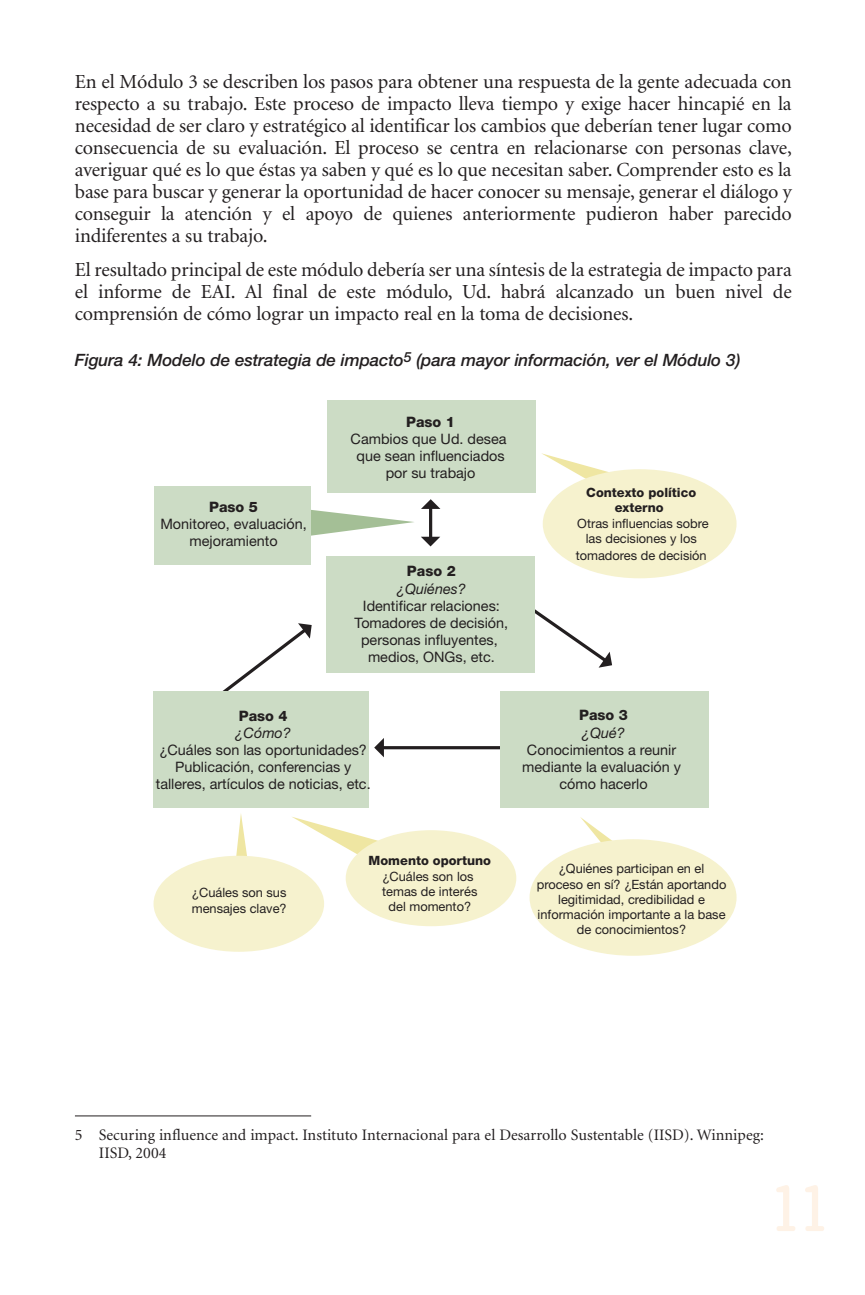
<style>
.page{position:relative;width:865px;height:1295px;background:#fff}
.page>*{position:absolute;margin:0;border:0;box-sizing:border-box;transform-origin:0 0}
.t1{font:72px "Clearface Got T Regu Ro 1";color:#fef2e6;scale:.8 1}
.t2{font:20px/22px "Minion";letter-spacing:-.01em;color:#231f20;text-align:justify}
.t3{font:italic 500 17px "Helvetica Neue";letter-spacing:-.01em;color:#231f20}
.t4{font:16px/18px "Minion";color:#231f20}
.t5{font:14.4px/17.2px "Helvetica Neue";color:#231f20;text-align:center}
.t6{font:800 14.4px "Helvetica Neue";color:#231f20}
.t7{font:italic 14.4px "Helvetica Neue";color:#231f20}
.t8{font:12.8px/15.2px "Helvetica Neue";color:#231f20;text-align:center}
.t9{font:800 12.8px/15.2px "Helvetica Neue";color:#231f20;text-align:center}
</style>
<div class="page">
<svg style="left:75px;top:400px;width:662px;height:717px"></svg>
<p class="t2" style="left:75px;top:72px;width:718px">En el Módulo 3 se describen los pasos para obtener una respuesta de la gente adecuada con respecto a su trabajo. Este proceso de impacto lleva tiempo y exige hacer hincapié en la necesidad de ser claro y estratégico al identificar los cambios que deberían tener lugar como consecuencia de su evaluación. El proceso se centra en relacionarse con personas clave, averiguar qué es lo que éstas ya saben y qué es lo que necesitan saber. Comprender esto es la base para buscar y generar la oportunidad de hacer conocer su mensaje, generar el diálogo y conseguir la atención y el apoyo de quienes anteriormente pudieron haber parecido indiferentes a su trabajo.</p>
<p class="t2" style="left:75px;top:260px;width:718px">El resultado principal de este módulo debería ser una síntesis de la estrategia de impacto para el informe de EAI. Al final de este módulo, Ud. habrá alcanzado un buen nivel de comprensión de cómo lograr un impacto real en la toma de decisiones.</p>
<p class="t3" style="left:75px;top:354px;width:666px">Figura 4: Modelo de estrategia de impacto<sup>5</sup> (para mayor información, ver el Módulo 3)</p>
<p class="t6" style="left:209px;top:501px;width:50px">Paso 5</p>
<p class="t5" style="left:160px;top:516px;width:148px">Monitoreo, evaluación, mejoramiento</p>
<p class="t6" style="left:406px;top:416px;width:50px">Paso 1</p>
<p class="t5" style="left:350px;top:432px;width:157px">Cambios que Ud. desea que sean influenciados por su trabajo</p>
<p class="t6" style="left:407px;top:566px;width:50px">Paso 2</p>
<p class="t7" style="left:397px;top:583px;width:70px">¿Quiénes?</p>
<p class="t5" style="left:354px;top:598px;width:155px">Identificar relaciones:<br>Tomadores de decisión, personas influyentes, medios, ONGs, etc.</p>
<p class="t9" style="left:586px;top:486px;width:111px">Contexto político externo</p>
<p class="t8" style="left:577px;top:517px;width:133px">Otras influencias sobre las decisiones y los</p>
<p class="t8" style="left:575px;top:549px;width:132px">tomadores de decisión</p>
<p class="t6" style="left:239px;top:710px;width:50px">Paso 4</p>
<p class="t7" style="left:235px;top:727px;width:57px">¿Cómo?</p>
<p class="t5" style="left:156px;top:742px;width:216px">¿Cuáles son las oportunidades?<br>Publicación, conferencias y talleres, artículos de noticias, etc.</p>
<p class="t6" style="left:579px;top:710px;width:50px">Paso 3</p>
<p class="t7" style="left:582px;top:727px;width:44px">¿Qué?</p>
<p class="t5" style="left:522px;top:742px;width:160px">Conocimientos a reunir mediante la evaluación y cómo hacerlo</p>
<p class="t8" style="left:192px;top:886px;width:96px;text-align:left">¿Cuáles son sus mensajes clave?</p>
<p class="t9" style="left:368px;top:854px;width:124px">Momento oportuno</p>
<p class="t8" style="left:382px;top:869px;width:97px">¿Cuáles son los temas de interés del momento?</p>
<p class="t8" style="left:536px;top:862px;width:191px">¿Quiénes participan en el proceso en sí? ¿Están aportando legitimidad, credibilidad e información importante a la base de conocimientos?</p>
<p class="t4" style="left:99px;top:1127px;width:666px;text-indent:-24px">5 Securing influence and impact. Instituto Internacional para el Desarrollo Sustentable (IISD). Winnipeg:<br>IISD, 2004</p>
<h1 class="t1" style="left:769px;top:1183px;width:74px">11</h1>
</div>
